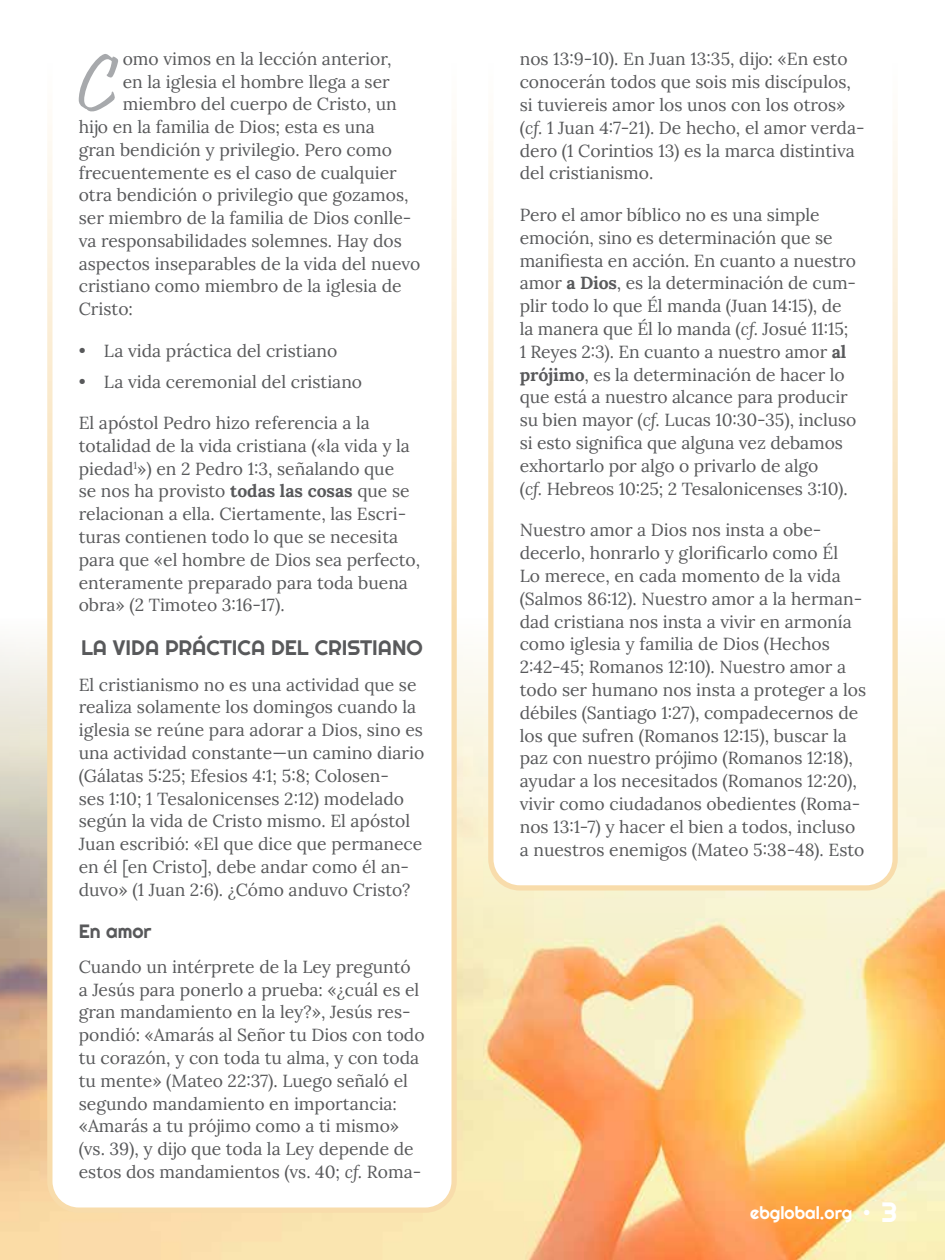
<style>
.page{position:relative;width:945px;height:1260px;background:#fff}
.page>*{position:absolute;margin:0;border:0;box-sizing:border-box;transform-origin:0 0}
.t1{font:83.83px "Pristina Std";color:#a7a9ac}
.t2{font:21px "Righteous";color:#58595b}
.t3{font:19.25px "Righteous";color:#58595b}
.t4{font:17.5px/22.8px "Lora";color:#58595b}
.t5{font:17.5px "Righteous";color:#fff}
.s1{font-weight:700}
.s2{font-style:italic}
.s3{font-size:26.25px}
.s4{font-size:28px}
</style>
<div class="page">
<img style="left:0;top:644px;width:945px;height:616px">
<svg style="left:45px;top:618px;width:414px;height:597px"></svg>
<svg style="left:486px;top:618px;width:414px;height:275px"></svg>
<h1 class="t1" style="left:75px;top:38px;width:44px">C</h1>
<p class="t4" style="left:123px;top:46px;width:270px">omo vimos en la lección anterior,</p>
<p class="t4" style="left:123px;top:69px;width:269px">en la iglesia el hombre llega a ser</p>
<p class="t4" style="left:123px;top:92px;width:276px">miembro del cuerpo de Cristo, un</p>
<p class="t4" style="left:79px;top:114px;width:298px">hijo en la familia de Dios; esta es una</p>
<p class="t4" style="left:79px;top:137px;width:315px">gran bendición y privilegio. Pero como</p>
<p class="t4" style="left:79px;top:160px;width:320px">frecuentemente es el caso de cualquier</p>
<p class="t4" style="left:79px;top:183px;width:331px">otra bendición o privilegio que gozamos,</p>
<p class="t4" style="left:79px;top:205px;width:334px">ser miembro de la familia de Dios conlle-</p>
<p class="t4" style="left:79px;top:228px;width:325px">va responsabilidades solemnes. Hay dos</p>
<p class="t4" style="left:79px;top:251px;width:343px">aspectos inseparables de la vida del nuevo</p>
<p class="t4" style="left:79px;top:274px;width:325px">cristiano como miembro de la iglesia de</p>
<p class="t4" style="left:79px;top:297px;width:56px">Cristo:</p>
<p class="t4" style="left:79px;top:338px;width:260px">• La vida práctica del cristiano</p>
<p class="t4" style="left:79px;top:369px;width:285px">• La vida ceremonial del cristiano</p>
<p class="t4" style="left:79px;top:410px;width:343px">El apóstol Pedro hizo referencia a la totalidad de la vida cristiana («la vida y la piedad<sup>1</sup>») en 2 Pedro 1:3, señalando que<br>se nos ha provisto <span class="s1">todas las cosas</span> que se relacionan a ella. Ciertamente, las Escri&shy;turas contienen todo lo que se necesita para que «el hombre de Dios sea perfecto, enteramente preparado para toda buena obra» (2 Timoteo 3:16-17).</p>
<p class="t2" style="left:81px;top:635px;width:343px">LA VIDA PRÁCTICA DEL CRISTIANO</p>
<p class="t4" style="left:79px;top:672px;width:347px">El cristianismo no es una actividad que se realiza solamente los domingos cuando la iglesia se reúne para adorar a Dios, sino es una actividad constante—un camino diario (Gálatas 5:25; Efesios 4:1; 5:8; Colosen-<br>ses 1:10; 1 Tesalonicenses 2:12) modelado según la vida de Cristo mismo. El apóstol Juan escribió: «El que dice que permanece en él [en Cristo], debe andar como él an&shy;duvo» (1 Juan 2:6). ¿Cómo anduvo Cristo?</p>
<p class="t3" style="left:79px;top:919px;width:74px">En amor</p>
<p class="t4" style="left:79px;top:954px;width:347px">Cuando un intérprete de la Ley preguntó<br>a Jesús para ponerlo a prueba: «¿cuál es el gran mandamiento en la ley?», Jesús res&shy;pondió: «Amarás al Señor tu Dios con todo tu corazón, y con toda tu alma, y con toda tu mente» (Mateo 22:37). Luego señaló el segundo mandamiento en importancia: «Amarás a tu prójimo como a ti mismo» (vs. 39), y dijo que toda la Ley depende de estos dos mandamientos (vs. 40; <span class="s2">cf.</span> Roma-</p>
<p class="t4" style="left:520px;top:47px;width:346px">nos 13:9-10). En Juan 13:35, dijo: «En esto conocerán todos que sois mis discípulos, si tuviereis amor los unos con los otros» (<span class="s2">cf.</span> 1 Juan 4:7-21). De hecho, el amor verda&shy;dero (1 Corintios 13) es la marca distintiva del cristianismo.</p>
<p class="t4" style="left:520px;top:202px;width:338px">Pero el amor bíblico no es una simple emoción, sino es determinación que se manifiesta en acción. En cuanto a nuestro amor <span class="s1">a Dios</span>, es la determinación de cum&shy;plir todo lo que Él manda (Juan 14:15), de la manera que Él lo manda (<span class="s2">cf.</span> Josué 11:15; 1 Reyes 2:3). En cuanto a nuestro amor <span class="s1">al prójimo</span>, es la determinación de hacer lo que está a nuestro alcance para producir su bien mayor (<span class="s2">cf.</span> Lucas 10:30-35), incluso si esto significa que alguna vez debamos exhortarlo por algo o privarlo de algo<br>(<span class="s2">cf.</span> Hebreos 10:25; 2 Tesalonicenses 3:10).</p>
<p class="t4" style="left:520px;top:518px;width:348px">Nuestro amor a Dios nos insta a obe&shy;decerlo, honrarlo y glorificarlo como Él<br>Lo merece, en cada momento de la vida (Salmos 86:12). Nuestro amor a la herman&shy;dad cristiana nos insta a vivir en armonía como iglesia y familia de Dios (Hechos 2:42-45; Romanos 12:10). Nuestro amor a todo ser humano nos insta a proteger a los débiles (Santiago 1:27), compadecernos de los que sufren (Romanos 12:15), buscar la paz con nuestro prójimo (Romanos 12:18), ayudar a los necesitados (Romanos 12:20), vivir como ciudadanos obedientes (Roma&shy;nos 13:1-7) y hacer el bien a todos, incluso a nuestros enemigos (Mateo 5:38-48). Esto</p>
<p class="t5" style="left:750px;top:1202px;width:149px">ebglobal.org <span class="s3">•</span> <span class="s4">3</span></p>
</div>
